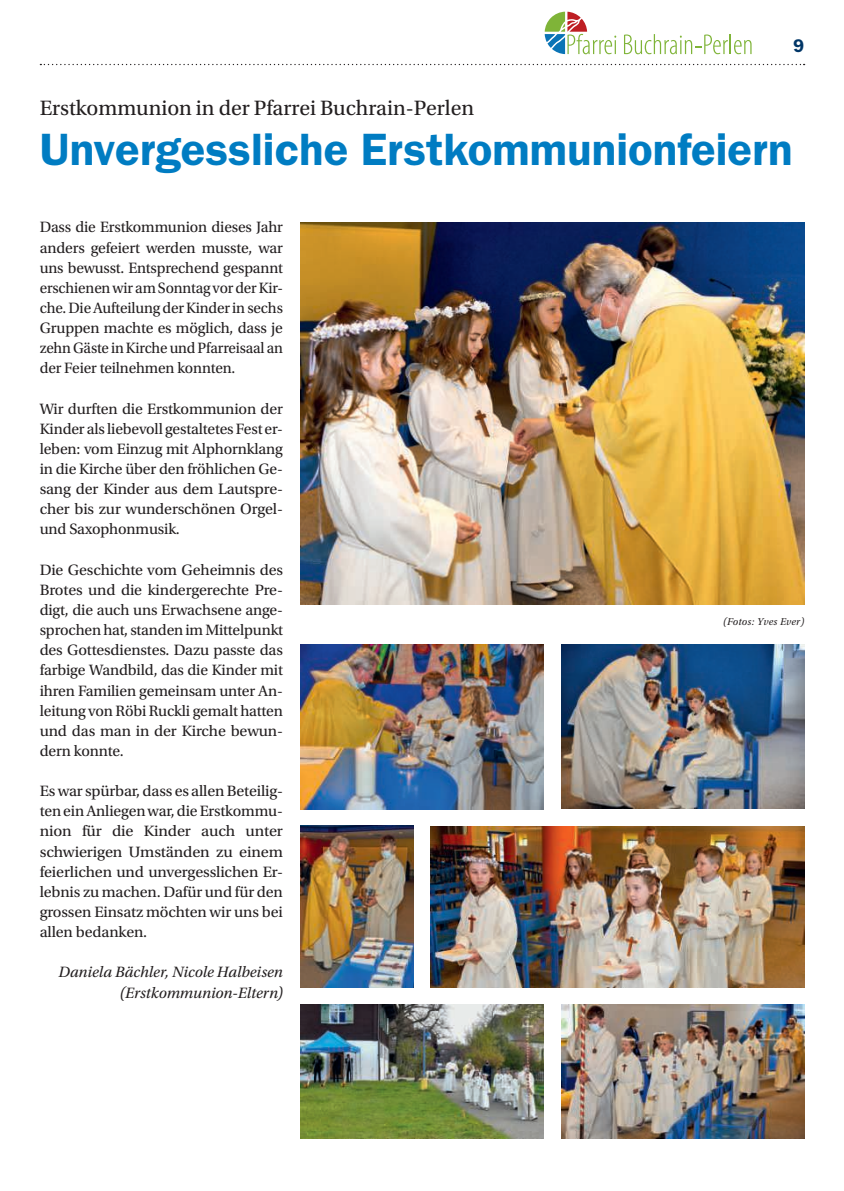
<style>
.page{position:relative;width:844px;height:1191px;background:#fff}
.page>*{position:absolute;margin:0;border:0;box-sizing:border-box;transform-origin:0 0}
.t1{font:600 45.5px "ITC Franklin Gothic Std";color:#007cc2}
.t2{font:21.88px "Utopia Std";color:#231f20}
.t3{font:600 18.38px "ITC Franklin Gothic Std";color:#003667}
.t4{font:15.75px/20.1px "Utopia Std";letter-spacing:-.01em;color:#231f20;text-align:justify}
.t5{font:italic 15.75px/20.1px "Utopia Std";color:#231f20;text-align:right}
.t6{font:italic 10.5px "Utopia Std";letter-spacing:.02em;color:#231f20}
</style>
<div class="page">
<svg style="left:544px;top:12px;width:72px;height:42px"></svg>
<svg style="left:624px;top:34px;width:127px;height:20px"></svg>
<svg style="left:40px;top:64px;width:764px;height:1px"></svg>
<img style="left:300px;top:222px;width:504px;height:383px">
<img style="left:430px;top:826px;width:374px;height:161px">
<img style="left:561px;top:644px;width:243px;height:165px">
<img style="left:300px;top:644px;width:243px;height:165px">
<img style="left:300px;top:1004px;width:243px;height:134px">
<img style="left:561px;top:1004px;width:243px;height:134px">
<img style="left:300px;top:825px;width:113px;height:162px">
<p class="t3" style="left:793px;top:35px;width:13px">9</p>
<h2 class="t2" style="left:40px;top:96px;width:436px">Erstkommunion in der Pfarrei Buchrain-Perlen</h2>
<h1 class="t1" style="left:40px;top:123px;width:754px">Unvergessliche Erstkommunionfeiern</h1>
<p class="t4" style="left:40px;top:217px;width:245px">Dass die Erstkommunion dieses Jahr anders gefeiert werden musste, war uns bewusst. Entsprechend gespannt erschienen wir am Sonntag vor der Kir&shy;che. Die Aufteilung der Kinder in sechs Gruppen machte es möglich, dass je zehn Gäste in Kirche und Pfarreisaal an der Feier teilnehmen konnten.</p>
<p class="t4" style="left:40px;top:399px;width:245px;text-align:left">Wir durften die Erstkommunion der Kinder als liebevoll gestaltetes Fest er&shy;leben: vom Einzug mit Alphornklang in die Kirche über den fröhlichen Ge&shy;sang der Kinder aus dem Lautspre&shy;cher bis zur wunderschönen Orgel&shy;und Saxophonmusik.</p>
<p class="t4" style="left:40px;top:560px;width:245px">Die Geschichte vom Geheimnis des Brotes und die kindergerechte Pre&shy;digt, die auch uns Erwachsene ange&shy;sprochen hat, standen im Mittelpunkt des Gottesdienstes. Dazu passte das farbige Wandbild, das die Kinder mit ihren Familien gemeinsam unter An&shy;leitung von Röbi Ruckli gemalt hatten und das man in der Kirche bewun&shy;dern konnte.</p>
<p class="t4" style="left:40px;top:781px;width:245px">Es war spürbar, dass es allen Beteilig&shy;ten ein Anliegen war, die Erstkommu&shy;nion für die Kinder auch unter schwierigen Umständen zu einem feierlichen und unvergesslichen Er&shy;lebnis zu machen. Dafür und für den grossen Einsatz möchten wir uns bei allen bedanken.</p>
<p class="t5" style="left:58px;top:962px;width:226px">Daniela Bächler, Nicole Halbeisen (Erstkommunion-Eltern)</p>
<p class="t6" style="left:722px;top:616px;width:83px">(Fotos: Yves Ever)</p>
</div>
